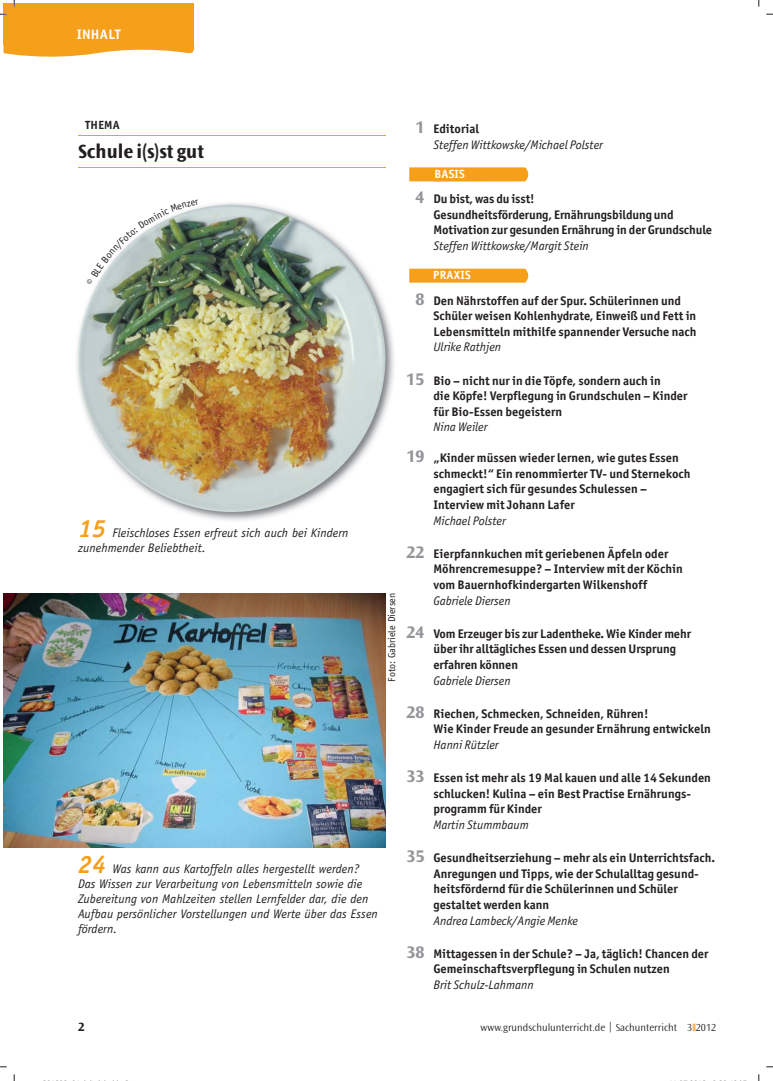
<style>
.page{position:relative;width:773px;height:1081px;background:#fff}
.page>*{position:absolute;margin:0;border:0;box-sizing:border-box;transform-origin:0 0}
.t1{font:italic 700 25px "Officina Sans Std";color:#f59f1a}
.t2{font:700 20px "Ocean Sans Std";color:#231f20}
.t3{font:700 13.75px "Officina Sans Std";letter-spacing:.02em;color:#fff}
.t4{font:700 12.5px/15.6px "Officina Sans Std";color:#231f20}
.t5{font:italic 12.5px/15px "Officina Sans Std";letter-spacing:.005em;color:#231f20}
.t6{font:700 12.5px "Ocean Sans Std";color:#231f20}
.t7{font:700 11.88px "Officina Sans Std";letter-spacing:.02em;color:#fff}
.t8{font:700 11.88px "Officina Sans Std";letter-spacing:.02em;color:#231f20}
.t9{font:300 10.62px "Ocean Sans Std";color:#231f20}
.t10{font:10px "Officina Sans Std";color:#231f20}
.s1{font-weight:700;font-size:25px;color:#f59f1a}
.s2{font-family:"Ocean Sans Std";font-weight:700;font-style:normal;font-size:17.5px;color:#939598}
.s3{font-weight:700;font-style:normal}
.s4{font-family:"Ocean Sans Std";font-size:17.5px;color:#939598}
.s5{color:#fab962}
</style>
<div class="page">
<svg style="left:4px;top:45px;width:190px;height:12px"></svg>
<div style="left:4px;top:4px;width:190px;height:41px;background:#f59f1a"></div>
<svg style="left:409px;top:167px;width:119px;height:14px"></svg>
<div style="left:433px;top:169px;width:87px;height:12px;background:#f59f1a"></div>
<svg style="left:409px;top:269px;width:119px;height:14px;background:#f5a221"></svg>
<hr style="left:78px;top:135px;width:307px;height:1px;background:#f59f1a">
<hr style="left:78px;top:167px;width:307px;height:1px;background:#f59f1a">
<img style="left:77px;top:203px;width:317px;height:318px">
<img style="left:80px;top:520px;width:25px;height:1px">
<img style="left:229px;top:205px;width:104px;height:37px">
<img style="left:4px;top:594px;width:381px;height:253px">
<svg style="left:0;top:13px;width:7px;height:2px"></svg>
<svg style="left:766px;top:13px;width:6px;height:2px"></svg>
<svg style="left:13px;top:0;width:2px;height:7px"></svg>
<svg style="left:13px;top:1074px;width:2px;height:7px"></svg>
<svg style="left:86px;top:203px;width:113px;height:81px"></svg>
<p class="t3" style="left:77px;top:29px;width:46px">INHALT</p>
<p class="t8" style="left:85px;top:121px;width:36px">THEMA</p>
<h2 class="t2" style="left:78px;top:141px;width:128px">Schule i(s)st gut</h2>
<h1 class="t1" style="left:78px;top:519px;width:29px">15</h1>
<p class="t5" style="left:78px;top:526px;width:272px;text-indent:34px">Fleischloses Essen erfreut sich auch bei Kindern zunehmender Beliebtheit.</p>
<p class="t10" style="left:388px;top:682px;width:90px;rotate:-90deg">Foto: Gabriele Diersen</p>
<p class="t5" style="left:78px;top:863px;width:301px"><span class="s1">24</span> Was kann aus Kartoffeln alles hergestellt werden?<br>Das Wissen zur Verarbeitung von Lebensmitteln sowie die Zubereitung von Mahlzeiten stellen Lernfelder dar, die den Aufbau persönlicher Vorstellungen und Werte über das Essen fördern.</p>
<p class="t5" style="left:433px;top:122px;width:171px;line-height:15.6px;text-indent:-18px"><span class="s2">1</span> <span class="s3">Editorial<br></span>Steffen Wittkowske/Michael Polster</p>
<p class="t7" style="left:434px;top:170px;width:32px">BASIS</p>
<p class="t4" style="left:433px;top:192px;width:280px;text-indent:-18px"><span class="s4">4</span> Du bist, was du isst!<br>Gesundheitsförderung, Ernährungsbildung und<br>Motivation zur gesunden Ernährung in der Grundschule</p>
<p class="t5" style="left:433px;top:240px;width:157px">Steffen Wittkowske/Margit Stein</p>
<p class="t7" style="left:433px;top:270px;width:39px">PRAXIS</p>
<p class="t4" style="left:433px;top:294px;width:264px;text-indent:-18px"><span class="s4">8</span> Den Nährstoffen auf der Spur. Schülerinnen und<br>Schüler weisen Kohlenhydrate, Einweiß und Fett in<br>Lebensmitteln mithilfe spannender Versuche nach</p>
<p class="t5" style="left:433px;top:341px;width:69px">Ulrike Rathjen</p>
<p class="t4" style="left:433px;top:374px;width:255px;text-indent:-27px"><span class="s4">15</span> Bio – nicht nur in die Töpfe, sondern auch in<br>die Köpfe! Verpflegung in Grundschulen – Kinder für Bio-Essen begeistern</p>
<p class="t5" style="left:433px;top:421px;width:56px">Nina Weiler</p>
<p class="t4" style="left:433px;top:451px;width:258px;text-indent:-27px"><span class="s4">19</span> „Kinder müssen wieder lernen, wie gutes Essen schmeckt!“ Ein renommierter TV- und Sternekoch engagiert sich für gesundes Schulessen – Interview mit Johann Lafer</p>
<p class="t5" style="left:433px;top:514px;width:74px">Michael Polster</p>
<p class="t4" style="left:433px;top:547px;width:251px;text-indent:-27px"><span class="s4">22</span> Eierpfannkuchen mit geriebenen Äpfeln oder<br>Möhrencremesuppe? – Interview mit der Köchin vom Bauernhofkindergarten Wilkenshoff</p>
<p class="t5" style="left:433px;top:594px;width:79px">Gabriele Diersen</p>
<p class="t4" style="left:433px;top:627px;width:259px;text-indent:-27px"><span class="s4">24</span> Vom Erzeuger bis zur Ladentheke. Wie Kinder mehr über ihr alltägliches Essen und dessen Ursprung erfahren können</p>
<p class="t5" style="left:433px;top:674px;width:79px">Gabriele Diersen</p>
<p class="t4" style="left:433px;top:707px;width:279px;text-indent:-27px"><span class="s4">28</span> Riechen, Schmecken, Schneiden, Rühren!<br>Wie Kinder Freude an gesunder Ernährung entwickeln</p>
<p class="t5" style="left:433px;top:738px;width:67px">Hanni Rützler</p>
<p class="t4" style="left:433px;top:771px;width:279px;text-indent:-27px"><span class="s4">33</span> Essen ist mehr als 19 Mal kauen und alle 14 Sekunden schlucken! Kulina – ein Best Practise Ernährungs&shy;programm für Kinder</p>
<p class="t5" style="left:433px;top:818px;width:97px">Martin Stummbaum</p>
<p class="t4" style="left:433px;top:851px;width:283px;text-indent:-27px"><span class="s4">35</span> Gesundheitserziehung – mehr als ein Unterrichtsfach.<br>Anregungen und Tipps, wie der Schulalltag gesund&shy;heitsfördernd für die Schülerinnen und Schüler gestaltet werden kann</p>
<p class="t5" style="left:433px;top:914px;width:146px">Andrea Lambeck/Angie Menke</p>
<p class="t4" style="left:433px;top:947px;width:276px;text-indent:-27px"><span class="s4">38</span> Mittagessen in der Schule? – Ja, täglich! Chancen der<br>Gemeinschaftsverpflegung in Schulen nutzen</p>
<p class="t5" style="left:433px;top:978px;width:102px">Brit Schulz-Lahmann</p>
<p class="t6" style="left:78px;top:1021px;width:8px">2</p>
<p class="t9" style="left:480px;top:1022px;width:237px">www.grundschulunterricht.de | Sachunterricht 3<span class="s5">❚</span>2012</p>
</div>
